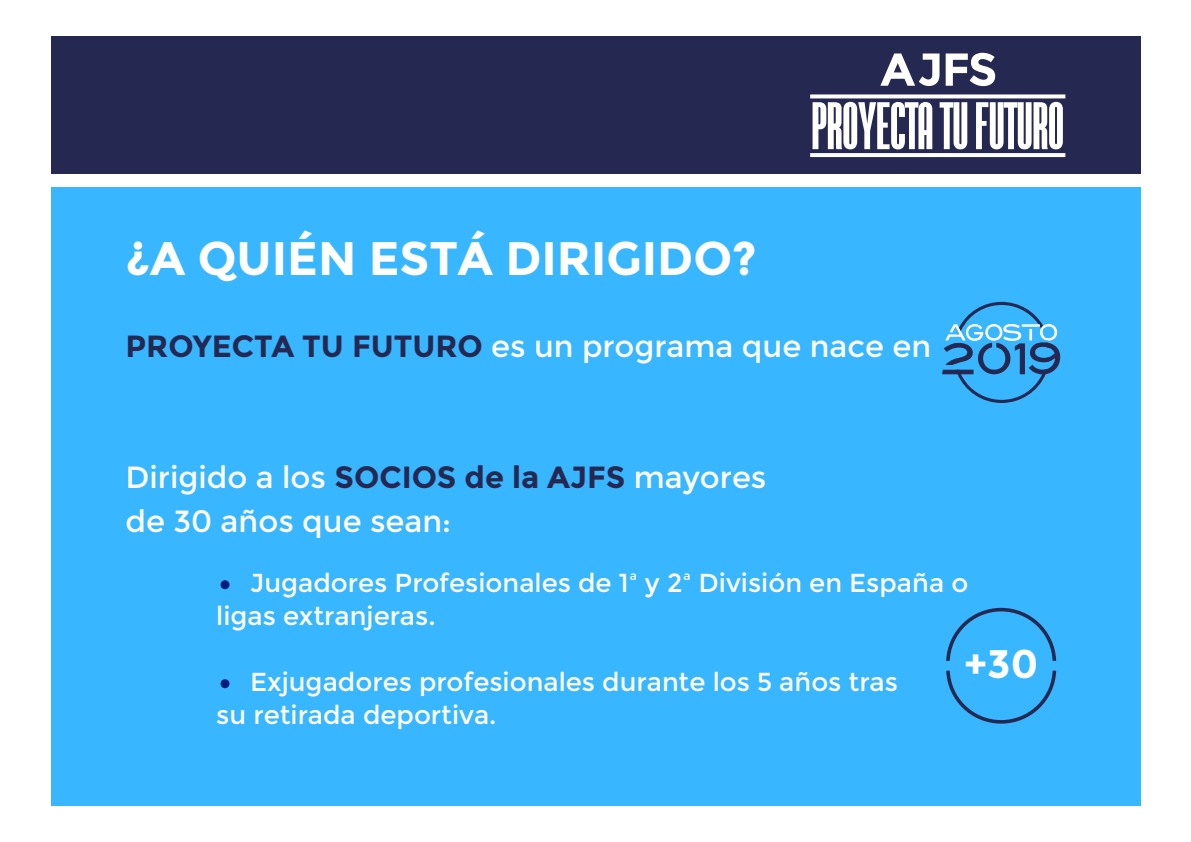
<style>
.page{position:relative;width:1191px;height:842px;background:#fff}
.page>*{position:absolute;margin:0;border:0;box-sizing:border-box;transform-origin:0 0}
.t1{font:60px "Montserrat";color:#001d7e}
.t2{font:700 47px "Montserrat";color:#fff}
.t3{font:700 39.8px "Montserrat";color:#fff}
.t4{font:30.6px/43.8px "Montserrat";color:#fff}
.t5{font:26px/33px "Montserrat";color:#fff}
.s1{font-weight:700;color:#252850}
</style>
<div class="page">
<div style="left:51px;top:187px;width:1089px;height:619px;background:#38b6ff"></div>
<div style="left:51px;top:36px;width:1090px;height:138px;background:#252850"></div>
<svg style="left:946px;top:671px;width:110px;height:53px"></svg>
<svg style="left:946px;top:608px;width:110px;height:53px"></svg>
<svg style="left:942px;top:302px;width:118px;height:101px"></svg>
<svg style="left:880px;top:54px;width:59px;height:32px"></svg>
<svg style="left:945px;top:53px;width:50px;height:33px"></svg>
<svg style="left:810px;top:94px;width:255px;height:63px"></svg>
<h2 class="t2" style="left:125px;top:230px;width:633px">¿A QUIÉN ESTÁ DIRIGIDO?</h2>
<p class="t4" style="left:125px;top:324px;width:807px"><span class="s1">PROYECTA TU FUTURO</span> es un programa que nace en</p>
<p class="t4" style="left:125px;top:456px;width:642px">Dirigido a los <span class="s1">SOCIOS de la AJFS</span> mayores de 30 años que sean:</p>
<p class="t5" style="left:216px;top:566px;width:753px;text-indent:34px">Jugadores Profesionales de 1ª y 2ª División en España o ligas extranjeras.</p>
<h1 class="t1" style="left:216px;top:548px;width:19px">·</h1>
<p class="t5" style="left:216px;top:665px;width:683px;text-indent:34px">Exjugadores profesionales durante los 5 años tras su retirada deportiva.</p>
<h1 class="t1" style="left:216px;top:647px;width:19px">·</h1>
<h3 class="t3" style="left:964px;top:640px;width:76px">+30</h3>
</div>
